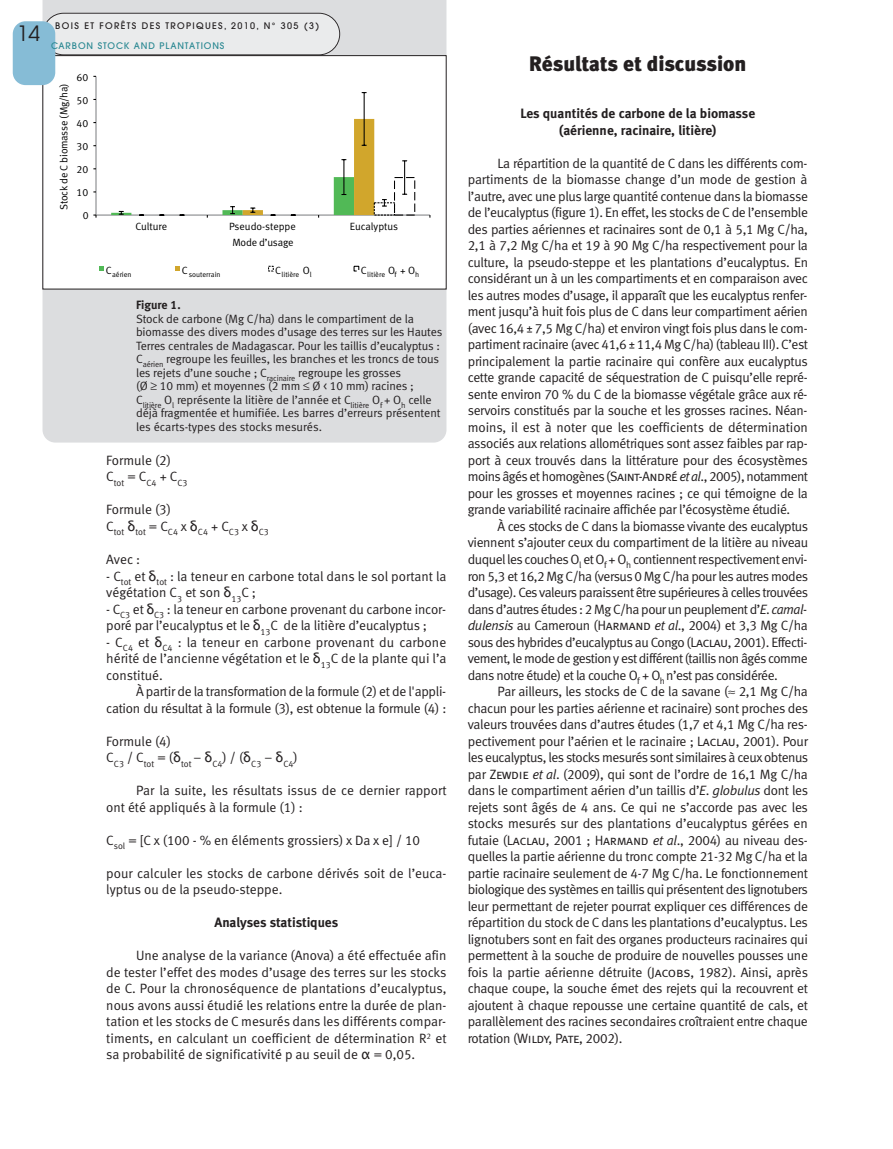
<style>
.page{position:relative;width:893px;height:1149px;background:#fff}
.page>*{position:absolute;margin:0;border:0;box-sizing:border-box;transform-origin:0 0}
.t1{font:21px "Meta Black LF";letter-spacing:-.005em;color:#231f20}
.t2{font:21px "Avant Garde";color:#231f20}
.t3{font:13.5px/16.5px "Meta Normal LF";letter-spacing:-.01em;color:#231f20;text-align:justify}
.t4{font:13.5px/16.5px "Meta Bold LF";color:#231f20;text-align:center}
.t5{font:12px/13.5px "Meta Normal LF";letter-spacing:-.01em;color:#231f20}
.t6{font:12px "Meta Bold LF";color:#231f20}
.t7{font:10.5px "Meta Normal LF";letter-spacing:-.005em;color:#000}
.t8{font:9px "Meta Normal LF";color:#231f20}
.t9{font:500 9px "Avant Garde";letter-spacing:.15em;color:#231f20}
.t10{font:500 9px "Avant Garde";letter-spacing:.1em;color:#2c8993}
.t11{font:7.35px "Meta Normal LF";color:#000}
.s1{font-family:"Lucida Grande"}
.s2{font-family:"Meta Normal LF Caps"}
.s3{font-style:italic}
</style>
<div class="page">
<div style="left:43px;top:0;width:403px;height:442px;background:#dcdddf"></div>
<div style="left:43px;top:56px;width:403px;height:233px;background:#fff"></div>
<hr style="left:95px;top:76px;width:2px;height:139px;background:#808285">
<hr style="left:96px;top:214px;width:334px;height:1px;background:#808285">
<div style="left:394px;top:177px;width:21px;height:38px;border:1px dashed #000"></div>
<hr style="left:364px;top:93px;width:1px;height:52px;background:#000">
<svg style="left:382px;top:199px;width:5px;height:7px"></svg>
<hr style="left:404px;top:161px;width:1px;height:33px;background:#000">
<svg style="left:111px;top:119px;width:263px;height:98px"></svg>
<svg style="left:99px;top:266px;width:5px;height:5px"></svg>
<svg style="left:175px;top:266px;width:5px;height:5px"></svg>
<svg style="left:268px;top:266px;width:6px;height:5px"></svg>
<svg style="left:354px;top:266px;width:5px;height:5px"></svg>
<div style="left:43px;top:55px;width:403px;height:234px;border:1px solid #231f20"></div>
<svg style="left:43px;top:13px;width:297px;height:42px"></svg>
<div style="left:13px;top:21px;width:42px;height:64px;background:#86bcd6;border-radius:13px"></div>
<h1 class="t2" style="left:17px;top:26px;width:25px">14</h1>
<p class="t9" style="left:55px;top:23px;width:265px">BOIS ET FORÊTS DES TROPIQUES, 2010, N° 305 (3)</p>
<p class="t10" style="left:51px;top:42px;width:175px">CARBON STOCK AND PLANTATIONS</p>
<p class="t7" style="left:77px;top:73px;width:13px">60</p>
<p class="t7" style="left:60px;top:210px;width:128px;rotate:-90deg">Stock de C biomasse (Mg/ha)</p>
<p class="t7" style="left:77px;top:96px;width:13px">50</p>
<p class="t7" style="left:77px;top:119px;width:13px">40</p>
<p class="t7" style="left:77px;top:143px;width:13px">30</p>
<p class="t7" style="left:77px;top:166px;width:13px">20</p>
<p class="t7" style="left:77px;top:189px;width:13px">10</p>
<p class="t7" style="left:83px;top:212px;width:7px">0</p>
<p class="t7" style="left:135px;top:223px;width:33px">Culture</p>
<p class="t7" style="left:229px;top:223px;width:68px">Pseudo-steppe</p>
<p class="t7" style="left:350px;top:223px;width:50px">Eucalyptus</p>
<p class="t7" style="left:232px;top:239px;width:63px">Mode d’usage</p>
<p class="t7" style="left:106px;top:266px;width:7px">C</p>
<p class="t7" style="left:182px;top:266px;width:7px">C</p>
<p class="t7" style="left:275px;top:266px;width:7px">C</p>
<p class="t7" style="left:303px;top:266px;width:9px">O</p>
<p class="t7" style="left:361px;top:266px;width:7px">C</p>
<p class="t7" style="left:388px;top:266px;width:28px">O + O</p>
<p class="t11" style="left:112px;top:272px;width:21px">aérien</p>
<p class="t11" style="left:189px;top:272px;width:33px">souterrain</p>
<p class="t11" style="left:281px;top:272px;width:19px">litière</p>
<p class="t11" style="left:310px;top:272px;width:3px">l</p>
<p class="t11" style="left:395px;top:272px;width:4px">f</p>
<p class="t11" style="left:367px;top:272px;width:19px">litière</p>
<p class="t11" style="left:415px;top:272px;width:6px">h</p>
<p class="t6" style="left:136px;top:301px;width:46px">Figure 1.</p>
<p class="t5" style="left:136px;top:313px;width:308px">Stock de carbone (Mg C/ha) dans le compartiment de la biomasse des divers modes d’usage des terres sur les Hautes Terres centrales de Madagascar. Pour les taillis d’eucalyptus :<br>C<sub>aérien</sub> regroupe les feuilles, les branches et les troncs de tous les rejets d’une souche ; C<sub>racinaire</sub> regroupe les grosses<br>(Ø ≥ 10 mm) et moyennes (2 mm ≤ Ø &lt; 10 mm) racines ; C<sub>litière</sub> O<sub>l</sub> représente la litière de l’année et C<sub>litière</sub> O<sub>f</sub> + O<sub>h</sub> celle déjà fragmentée et humifiée. Les barres d’erreurs présentent les écarts-types des stocks mesurés.</p>
<p class="t3" style="left:106px;top:453px;width:66px">Formule (2)</p>
<p class="t8" style="left:106px;top:479px;width:83px"><sup>C</sup>tot <sup>=</sup> <sup>C</sup>C4 <sup>+</sup> <sup>C</sup>C3</p>
<p class="t3" style="left:106px;top:502px;width:66px">Formule (3)</p>
<p class="t8" style="left:106px;top:529px;width:164px"><sup>C</sup>tot <sup>δ</sup>tot <sup>=</sup> <sup>C</sup>C4 <sup>x</sup> <sup>δ</sup>C4 <sup>+</sup> <sup>C</sup>C3 <sup>x</sup> <sup>δ</sup>C3</p>
<p class="t3" style="left:106px;top:552px;width:35px">Avec :</p>
<p class="t3" style="left:106px;top:568px;width:342px">- C<sub>tot</sub> et <span class="s1">δ</span><sub>tot</sub> : la teneur en carbone total dans le sol portant la végétation C<sub>3</sub> et son <span class="s1">δ</span><sub>13</sub>C ;</p>
<p class="t3" style="left:106px;top:601px;width:341px">- C<sub>C3</sub> et <span class="s1">δ</span><sub>C3</sub> : la teneur en carbone provenant du carbone incor&shy;poré par l’eucalyptus et le <span class="s1">δ</span><sub>13</sub>C de la litière d’eucalyptus ;</p>
<p class="t3" style="left:106px;top:634px;width:342px">- C<sub>C4</sub> et <span class="s1">δ</span><sub>C4</sub> : la teneur en carbone provenant du carbone hérité de l’ancienne végétation et le <span class="s1">δ</span><sub>13</sub>C de la plante qui l’a constitué.</p>
<p class="t3" style="left:106px;top:684px;width:342px;text-align:right">À partir de la transformation de la formule (2) et de l'appli&shy;cation du résultat à la formule (3), est obtenue la formule (4) :</p>
<p class="t3" style="left:106px;top:733px;width:66px">Formule (4)</p>
<p class="t8" style="left:106px;top:760px;width:193px"><sup>C</sup>C3 <sup>/</sup> <sup>C</sup>tot <sup>=</sup> <sup>(</sup><sup>δ</sup>tot <sup>–</sup> <sup>δ</sup>C4<sup>)</sup> <sup>/</sup> <sup>(</sup><sup>δ</sup>C3 <sup>–</sup> <sup>δ</sup>C4<sup>)</sup></p>
<p class="t3" style="left:106px;top:783px;width:342px;text-indent:30px">Par la suite, les résultats issus de ce dernier rapport ont été appliqués à la formule (1) :</p>
<p class="t3" style="left:106px;top:832px;width:315px">C<sub>sol</sub> = [C x (100 - % en éléments grossiers) x Da x e] / 10</p>
<p class="t3" style="left:106px;top:865px;width:342px">pour calculer les stocks de carbone dérivés soit de l’euca&shy;lyptus ou de la pseudo-steppe.</p>
<p class="t4" style="left:215px;top:915px;width:125px">Analyses statistiques</p>
<p class="t3" style="left:106px;top:948px;width:342px;text-indent:30px">Une analyse de la variance (Anova) a été effectuée afin de tester l’effet des modes d’usage des terres sur les stocks de C. Pour la chronoséquence de plantations d’eucalyptus, nous avons aussi étudié les relations entre la durée de plan&shy;tation et les stocks de C mesurés dans les différents compar&shy;timents, en calculant un coefficient de détermination R<sup>2</sup> et sa probabilité de significativité p au seuil de <span class="s1">α</span> = 0,05.</p>
<h1 class="t1" style="left:529px;top:56px;width:219px">Résultats et discussion</h1>
<p class="t4" style="left:520px;top:106px;width:236px">Les quantités de carbone de la biomasse (aérienne, racinaire, litière)</p>
<p class="t3" style="left:468px;top:156px;width:342px;text-indent:30px">La répartition de la quantité de C dans les différents com&shy;partiments de la biomasse change d’un mode de gestion à l’autre, avec une plus large quantité contenue dans la biomasse de l’eucalyptus (figure 1). En effet, les stocks de C de l’ensemble des parties aériennes et racinaires sont de 0,1 à 5,1 Mg C/ha, 2,1 à 7,2 Mg C/ha et 19 à 90 Mg C/ha respectivement pour la culture, la pseudo-steppe et les plantations d’eucalyptus. En considérant un à un les compartiments et en comparaison avec les autres modes d’usage, il apparaît que les eucalyptus renfer&shy;ment jusqu’à huit fois plus de C dans leur compartiment aérien (avec 16,4 ± 7,5 Mg C/ha) et environ vingt fois plus dans le com&shy;partiment racinaire (avec 41,6 ± 11,4 Mg C/ha) (tableau III). C’est principalement la partie racinaire qui confère aux eucalyptus cette grande capacité de séquestration de C puisqu’elle repré&shy;sente environ 70 % du C de la biomasse végétale grâce aux ré&shy;servoirs constitués par la souche et les grosses racines. Néan&shy;moins, il est à noter que les coefficients de détermination associés aux relations allométriques sont assez faibles par rap&shy;port à ceux trouvés dans la littérature pour des écosystèmes moins âgés et homogènes (<span class="s2">Saint-André</span> <span class="s3">et al</span>., 2005), notamment pour les grosses et moyennes racines ; ce qui témoigne de la grande variabilité racinaire affichée par l’écosystème étudié.</p>
<p class="t3" style="left:468px;top:519px;width:342px;text-indent:30px">À ces stocks de C dans la biomasse vivante des eucalyptus viennent s’ajouter ceux du compartiment de la litière au niveau duquel les couches O<sub>l</sub> et O<sub>f</sub> + O<sub>h</sub> contiennent respectivement envi&shy;ron 5,3 et 16,2 Mg C/ha (versus 0 Mg C/ha pour les autres modes d’usage). Ces valeurs paraissent être supérieures à celles trouvées dans d’autres études : 2 Mg C/ha pour un peuplement d’<span class="s3">E</span>. <span class="s3">camal&shy;dulensis</span> au Cameroun (<span class="s2">Harmand</span> <span class="s3">et al</span>., 2004) et 3,3 Mg C/ha sous des hybrides d’eucalyptus au Congo (L<span class="s2">aclau</span>, 2001). Effecti&shy;vement, le mode de gestion y est différent (taillis non âgés comme dans notre étude) et la couche O<sub>f</sub> + O<sub>h</sub> n’est pas considérée.</p>
<p class="t3" style="left:468px;top:684px;width:342px;text-indent:30px">Par ailleurs, les stocks de C de la savane (≈ 2,1 Mg C/ha chacun pour les parties aérienne et racinaire) sont proches des valeurs trouvées dans d’autres études (1,7 et 4,1 Mg C/ha res&shy;pectivement pour l’aérien et le racinaire ; L<span class="s2">aclau</span>, 2001). Pour les eucalyptus, les stocks mesurés sont similaires à ceux obtenus par <span class="s2">Zewdie</span> <span class="s3">et al</span>. (2009), qui sont de l’ordre de 16,1 Mg C/ha dans le compartiment aérien d’un taillis d’<span class="s3">E</span>. <span class="s3">globulus</span> dont les rejets sont âgés de 4 ans. Ce qui ne s’accorde pas avec les stocks mesurés sur des plantations d’eucalyptus gérées en futaie (<span class="s2">Laclau</span>, 2001 ; <span class="s2">Harmand</span> <span class="s3">et al</span>., 2004) au niveau des&shy;quelles la partie aérienne du tronc compte 21-32 Mg C/ha et la partie racinaire seulement de 4-7 Mg C/ha. Le fonctionnement biologique des systèmes en taillis qui présentent des lignotubers leur permettant de rejeter pourrat expliquer ces différences de répartition du stock de C dans les plantations d’eucalyptus. Les lignotubers sont en fait des organes producteurs racinaires qui permettent à la souche de produire de nouvelles pousses une fois la partie aérienne détruite (<span class="s2">Jacobs</span>, 1982). Ainsi, après chaque coupe, la souche émet des rejets qui la recouvrent et ajoutent à chaque repousse une certaine quantité de cals, et parallèlement des racines secondaires croîtraient entre chaque rotation (<span class="s2">Wildy, Pate</span>, 2002).</p>
</div>
